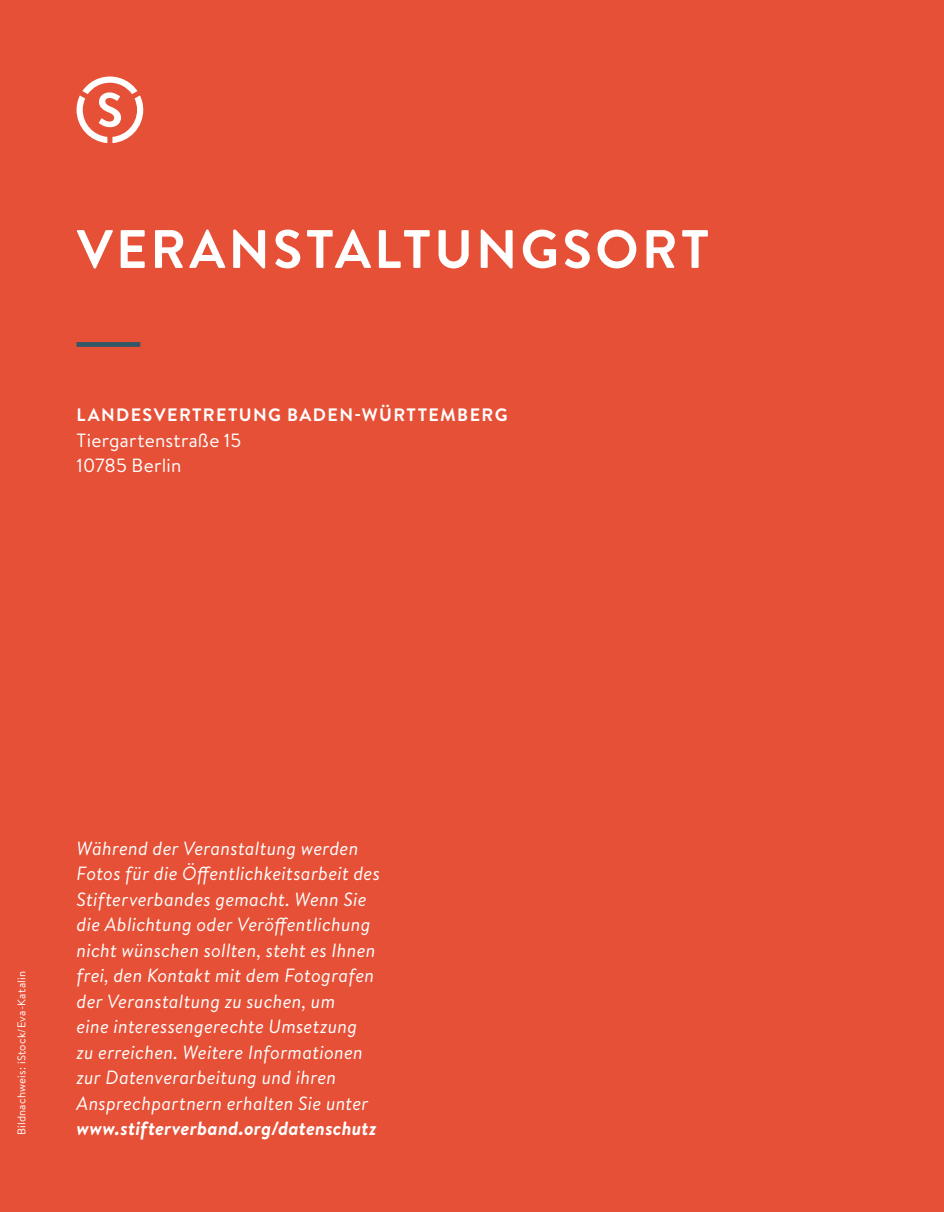
<style>
.page{position:relative;width:944px;height:1212px;background:#e65036}
.page>*{position:absolute;margin:0;border:0;box-sizing:border-box;transform-origin:0 0}
.t1{font:700 54px "Brandon Text";letter-spacing:.06em;color:#fff}
.t2{font:italic 19.12px/25.4px "Brandon Text";letter-spacing:.01em;color:#fff}
.t3{font:italic 700 19.12px "Brandon Text";letter-spacing:.015em;color:#fff}
.t4{font:19.12px/25.4px "Brandon Text";letter-spacing:.015em;color:#fff}
.t5{font:700 18px "Brandon Text";letter-spacing:.075em;color:#fff}
.t6{font:11.25px "Brandon Text";letter-spacing:.025em;color:#fff}
</style>
<div class="page">
<svg style="left:77px;top:77px;width:66px;height:66px"></svg>
<div style="left:77px;top:342px;width:63px;height:5px;background:#305866"></div>
<h1 class="t1" style="left:77px;top:212px;width:634px">VERANSTALTUNGSORT</h1>
<p class="t5" style="left:77px;top:402px;width:432px">LANDESVERTRETUNG BADEN-WÜRTTEMBERG</p>
<p class="t4" style="left:77px;top:426px;width:166px">Tiergartenstraße 15<br>10785 Berlin</p>
<p class="t6" style="left:14px;top:1135px;width:166px;rotate:-90deg">Bildnachweis: iStock/Eva-Katalin</p>
<p class="t2" style="left:77px;top:835px;width:305px">Während der Veranstaltung werden Fotos für die Öffentlichkeitsarbeit des Stifterverbandes gemacht. Wenn Sie die Ablichtung oder Veröffentlichung nicht wünschen sollten, steht es Ihnen frei, den Kontakt mit dem Fotografen der Veranstaltung zu suchen, um<br>eine interessengerechte Umsetzung<br>zu erreichen. Weitere Informationen zur Datenverarbeitung und ihren Ansprechpartnern erhalten Sie unter</p>
<p class="t3" style="left:77px;top:1115px;width:301px">www.stifterverband.org/datenschutz</p>
</div>
